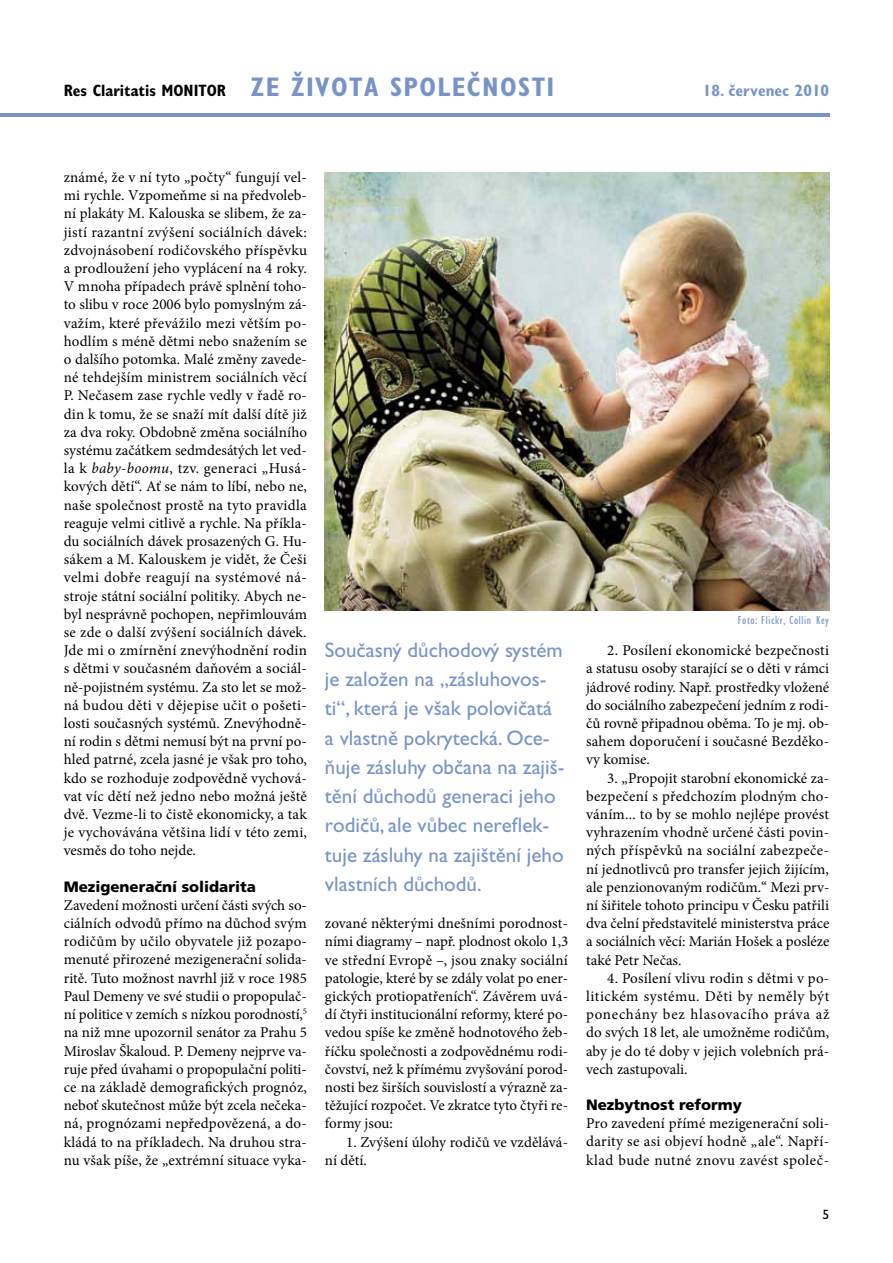
<style>
.page{position:relative;width:893px;height:1263px;background:#fff}
.page>*{position:absolute;margin:0;border:0;box-sizing:border-box;transform-origin:0 0}
.t1{font:700 condensed 27px "Gill Sans Std";color:#7894c7}
.t2{font:21px/29.2px "Gill Sans Std";color:#7894c7}
.t3{font:700 condensed 16.5px "Gill Sans Std";color:#000}
.t4{font:700 condensed 16.5px "Gill Sans Std";color:#7894c7}
.t5{font:15px/18.1px "Minion Pro";letter-spacing:.005em;color:#000;text-align:justify}
.t6{font:900 15px "Frutiger CE";color:#000}
.t7{font:13.5px "Gill Sans Std";color:#000}
.t8{font:condensed 12px "Gill Sans Std";letter-spacing:.05em;color:#7894c7}
.s1{font-style:italic}
</style>
<div class="page">
<hr style="left:0;top:113px;width:829px;height:4px;background:#7894c7">
<img style="left:325px;top:172px;width:504px;height:439px">
<h1 class="t1" style="left:251px;top:71px;width:56px">ze života</h1>
<h1 class="t1" style="left:390px;top:71px;width:16px">spole</h1>
<h1 class="t1" style="left:467px;top:71px;width:31px">čnosti</h1>
<p class="t3" style="left:64px;top:81px;width:164px">Res Claritatis MONITOR</p>
<p class="t4" style="left:703px;top:81px;width:128px">18. červenec 2010</p>
<p class="t5" style="left:64px;top:168px;width:245px">známé, že v ní tyto „počty“ fungují vel&shy;mi rychle. Vzpomeňme si na předvoleb&shy;ní plakáty M. Kalouska se slibem, že za&shy;jistí razantní zvýšení sociálních dávek: zdvojnásobení rodičovského příspěvku a prodloužení jeho vyplácení na 4 roky.<br>V mnoha případech právě splnění toho&shy;to slibu v roce 2006 bylo pomyslným zá&shy;važím, které převážilo mezi větším po&shy;hodlím s méně dětmi nebo snažením se o dalšího potomka. Malé změny zavede&shy;né tehdejším ministrem sociálních věcí P. Nečasem zase rychle vedly v řadě ro&shy;din k tomu, že se snaží mít další dítě již za dva roky. Obdobně změna sociálního systému začátkem sedmdesátých let ved&shy;la k <span class="s1">baby-boomu</span>, tzv. generaci „Husá&shy;kových dětí“. Ať se nám to líbí, nebo ne, naše společnost prostě na tyto pravidla reaguje velmi citlivě a rychle. Na příkla&shy;du sociálních dávek prosazených G. Hu&shy;sákem a M. Kalouskem je vidět, že Češi velmi dobře reagují na systémové ná&shy;stroje státní sociální politiky. Abych ne&shy;byl nesprávně pochopen, nepřimlouvám se zde o další zvýšení sociálních dávek.<br>Jde mi o zmírnění znevýhodnění rodin s dětmi v současném daňovém a sociál&shy;ně-pojistném systému. Za sto let se mož&shy;ná budou děti v dějepise učit o pošeti&shy;losti současných systémů. Znevýhodně&shy;ní rodin s dětmi nemusí být na první po&shy;hled patrné, zcela jasné je však pro toho, kdo se rozhoduje zodpovědně vychová&shy;vat víc dětí než jedno nebo možná ještě dvě. Vezme-li to čistě ekonomicky, a tak je vychovávána většina lidí v této zemi, vesměs do toho nejde.</p>
<p class="t6" style="left:64px;top:878px;width:194px">Mezigenerační solidarita</p>
<p class="t5" style="left:64px;top:896px;width:245px">Zavedení možnosti určení části svých so&shy;ciálních odvodů přímo na důchod svým rodičům by učilo obyvatele již pozapo&shy;menuté přirozené mezigenerační solida&shy;ritě. Tuto možnost navrhl již v roce 1985<br>Paul Demeny ve své studii o propopulač&shy;ní politice v zemích s nízkou porodností,<sup>5 </sup>na niž mne upozornil senátor za Prahu 5<br>Miroslav Škaloud. P. Demeny nejprve va&shy;ruje před úvahami o propopulační politi&shy;ce na základě demografických prognóz, neboť skutečnost může být zcela nečeka&shy;ná, prognózami nepředpovězená, a do&shy;kládá to na příkladech. Na druhou stra&shy;nu však píše, že „extrémní situace vyka-</p>
<p class="t2" style="left:325px;top:635px;width:241px">Současný důchodový systém je založen na „zásluhovos&shy;ti“, která je však polovičatá a vlastně pokrytecká. Oce&shy;ňuje zásluhy občana na zajiš&shy;tění důchodů generaci jeho rodičů, ale vůbec nereflek&shy;tuje zásluhy na zajištění jeho vlastních důchodů.</p>
<p class="t5" style="left:325px;top:914px;width:245px">zované některými dnešními porodnost&shy;ními diagramy – např. plodnost okolo 1,3 ve střední Evropě –, jsou znaky sociální patologie, které by se zdály volat po ener&shy;gických protiopatřeních“. Závěrem uvá&shy;dí čtyři institucionální reformy, které po&shy;vedou spíše ke změně hodnotového žeb&shy;říčku společnosti a zodpovědnému rodi&shy;čovství, než k přímému zvyšování porod&shy;nosti bez širších souvislostí a výrazně za&shy;těžující rozpočet. Ve zkratce tyto čtyři re&shy;formy jsou:</p>
<p class="t5" style="left:325px;top:1133px;width:245px;text-indent:21px">1. Zvýšení úlohy rodičů ve vzdělává&shy;ní dětí.</p>
<p class="t8" style="left:738px;top:614px;width:93px">Foto: Flickr, Collin Key</p>
<p class="t5" style="left:586px;top:641px;width:245px;text-indent:21px">2. Posílení ekonomické bezpečnosti a statusu osoby starající se o děti v rámci jádrové rodiny. Např. prostředky vložené do sociálního zabezpečení jedním z rodi&shy;čů rovně připadnou oběma. To je mj. ob&shy;sahem doporučení i současné Bezděko&shy;vy komise.</p>
<p class="t5" style="left:586px;top:769px;width:245px;text-indent:21px">3. „Propojit starobní ekonomické za&shy;bezpečení s předchozím plodným cho&shy;váním... to by se mohlo nejlépe provést vyhrazením vhodně určené části povin&shy;ných příspěvků na sociální zabezpeče&shy;ní jednotlivců pro transfer jejich žijícím, ale penzionovaným rodičům.“ Mezi prv&shy;ní šiřitele tohoto principu v Česku patřili dva čelní představitelé ministerstva práce a sociálních věcí: Marián Hošek a posléze také Petr Nečas.</p>
<p class="t5" style="left:586px;top:969px;width:245px;text-indent:21px">4. Posílení vlivu rodin s dětmi v po&shy;litickém systému. Děti by neměly být ponechány bez hlasovacího práva až do svých 18 let, ale umožněme rodičům, aby je do té doby v jejich volebních prá&shy;vech zastupovali.</p>
<p class="t6" style="left:586px;top:1096px;width:158px">Nezbytnost reformy</p>
<p class="t5" style="left:586px;top:1114px;width:245px">Pro zavedení přímé mezigenerační soli&shy;darity se asi objeví hodně „ale“. Napří&shy;klad bude nutné znovu zavést společ-</p>
<p class="t7" style="left:822px;top:1207px;width:8px">5</p>
</div>
